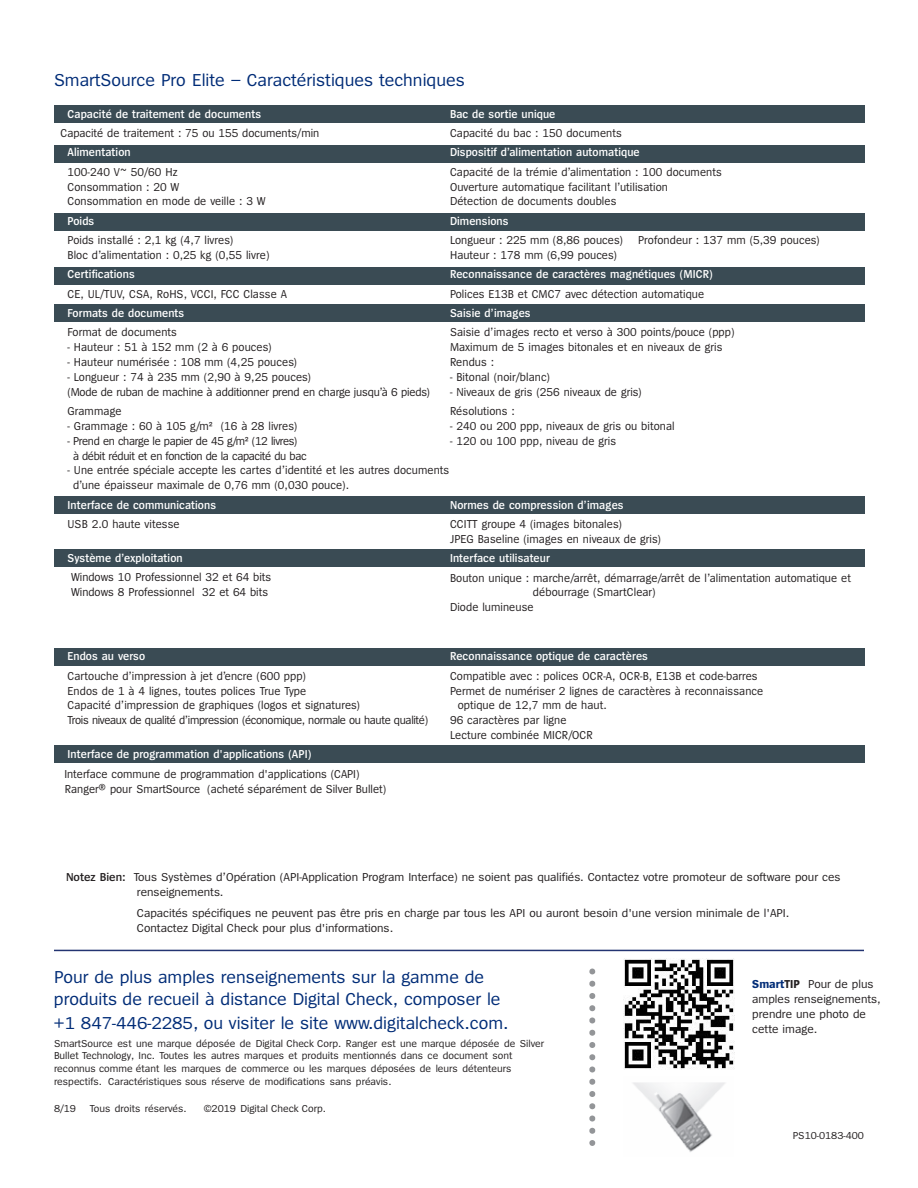
<style>
.page{position:relative;width:918px;height:1188px;background:#fff}
.page>*{position:absolute;margin:0;border:0;box-sizing:border-box;transform-origin:0 0}
.t1{font:18px/21.6px "Spiegel";color:#002c77}
.t2{font:12px/14.9px "Spiegel";letter-spacing:.005em;color:#231f20;scale:.95 1}
.t3{font:600 12px "Spiegel";letter-spacing:.005em;color:#fff;scale:.95 1}
.t4{font:12px/15px "Spiegel";letter-spacing:.005em;color:#231f20}
.t5{font:12px "Spiegel";letter-spacing:-.03em;color:#231f20;scale:.95 1}
.t6{font:12px "Spiegel";letter-spacing:-.015em;color:#231f20;scale:.95 1}
.t7{font:10.5px/12.6px "Spiegel";color:#231f20}
.s1{font-weight:600}
.s2{font-weight:700;color:#002c77}
.s3{font-weight:700}
</style>
<div class="page">
<img style="left:623px;top:959px;width:112px;height:111px">
<svg style="left:589px;top:969px;width:6px;height:177px"></svg>
<img style="left:633px;top:1082px;width:92px;height:70px">
<div style="left:54px;top:105px;width:810px;height:17px;background:#3a4b54"></div>
<div style="left:54px;top:146px;width:810px;height:17px;background:#3a4b54"></div>
<div style="left:54px;top:213px;width:810px;height:17px;background:#3a4b54"></div>
<div style="left:54px;top:267px;width:810px;height:17px;background:#3a4b54"></div>
<div style="left:54px;top:305px;width:810px;height:17px;background:#3a4b54"></div>
<div style="left:54px;top:497px;width:810px;height:17px;background:#3a4b54"></div>
<div style="left:54px;top:549px;width:810px;height:17px;background:#3a4b54"></div>
<div style="left:54px;top:648px;width:810px;height:17px;background:#3a4b54"></div>
<div style="left:54px;top:746px;width:810px;height:17px;background:#3a4b54"></div>
<hr style="left:54px;top:950px;width:810px;height:1px;background:#233471">
<h1 class="t1" style="left:54px;top:70px;width:412px">SmartSource Pro Elite – Caractéristiques techniques</h1>
<p class="t3" style="left:68px;top:109px;width:205px">Capacité de traitement de documents</p>
<p class="t3" style="left:450px;top:109px;width:112px">Bac de sortie unique</p>
<p class="t2" style="left:61px;top:127px;width:274px">Capacité de traitement : 75 ou 155 documents/min</p>
<p class="t2" style="left:450px;top:127px;width:182px">Capacité du bac : 150 documents</p>
<p class="t3" style="left:68px;top:148px;width:68px">Alimentation</p>
<p class="t3" style="left:450px;top:148px;width:201px">Dispositif d’alimentation automatique</p>
<p class="t2" style="left:68px;top:165px;width:117px">100-240 V~ 50/60 Hz</p>
<p class="t2" style="left:450px;top:165px;width:288px">Capacité de la trémie d’alimentation : 100 documents</p>
<p class="t2" style="left:68px;top:180px;width:119px">Consommation : 20 W</p>
<p class="t2" style="left:450px;top:180px;width:231px">Ouverture automatique facilitant l’utilisation</p>
<p class="t2" style="left:68px;top:195px;width:210px">Consommation en mode de veille : 3 W</p>
<p class="t2" style="left:450px;top:195px;width:177px">Détection de documents doubles</p>
<p class="t3" style="left:68px;top:217px;width:30px">Poids</p>
<p class="t3" style="left:450px;top:217px;width:63px">Dimensions</p>
<p class="t2" style="left:68px;top:234px;width:176px">Poids installé : 2,1 kg (4,7 livres)</p>
<p class="t2" style="left:450px;top:234px;width:183px">Longueur : 225 mm (8,86 pouces)</p>
<p class="t2" style="left:638px;top:234px;width:192px">Profondeur : 137 mm (5,39 pouces)</p>
<p class="t2" style="left:68px;top:248px;width:214px">Bloc d’alimentation : 0,25 kg (0,55 livre)</p>
<p class="t2" style="left:450px;top:248px;width:177px">Hauteur : 178 mm (6,99 pouces)</p>
<p class="t3" style="left:68px;top:270px;width:72px">Certifications</p>
<p class="t3" style="left:450px;top:270px;width:278px">Reconnaissance de caractères magnétiques (MICR)</p>
<p class="t2" style="left:68px;top:287px;width:232px">CE, UL/TUV, CSA, RoHS, VCCI, FCC Classe A</p>
<p class="t2" style="left:450px;top:287px;width:269px">Polices E13B et CMC7 avec détection automatique</p>
<p class="t3" style="left:68px;top:309px;width:124px">Formats de documents</p>
<p class="t3" style="left:450px;top:309px;width:86px">Saisie d’images</p>
<p class="t2" style="left:68px;top:326px;width:117px">Format de documents</p>
<p class="t2" style="left:450px;top:326px;width:301px">Saisie d’images recto et verso à 300 points/pouce (ppp)</p>
<p class="t2" style="left:68px;top:341px;width:216px">- Hauteur : 51 à 152 mm (2 à 6 pouces)</p>
<p class="t2" style="left:450px;top:341px;width:288px">Maximum de 5 images bitonales et en niveaux de gris</p>
<p class="t2" style="left:68px;top:356px;width:243px">- Hauteur numérisée : 108 mm (4,25 pouces)</p>
<p class="t2" style="left:450px;top:356px;width:48px">Rendus :</p>
<p class="t2" style="left:68px;top:370px;width:258px">- Longueur : 74 à 235 mm (2,90 à 9,25 pouces)</p>
<p class="t2" style="left:450px;top:370px;width:107px">- Bitonal (noir/blanc)</p>
<p class="t6" style="left:68px;top:387px;width:383px">(Mode de ruban de machine à additionner prend en charge jusqu’à 6 pieds)</p>
<p class="t2" style="left:450px;top:385px;width:203px">- Niveaux de gris (256 niveaux de gris)</p>
<p class="t2" style="left:68px;top:405px;width:58px">Grammage</p>
<p class="t2" style="left:450px;top:405px;width:70px">Résolutions :</p>
<p class="t2" style="left:68px;top:419px;width:243px">- Grammage : 60 à 105 g/m² (16 à 28 livres)</p>
<p class="t2" style="left:450px;top:419px;width:238px">- 240 ou 200 ppp, niveaux de gris ou bitonal</p>
<p class="t5" style="left:68px;top:436px;width:243px">- Prend en charge le papier de 45 g/m² (12 livres)</p>
<p class="t2" style="left:450px;top:434px;width:176px">- 120 ou 100 ppp, niveau de gris</p>
<p class="t5" style="left:73px;top:451px;width:247px">à débit réduit et en fonction de la capacité du bac</p>
<p class="t2" style="left:73px;top:464px;width:398px;text-indent:-5px">- Une entrée spéciale accepte les cartes d’identité et les autres documents d’une épaisseur maximale de 0,76 mm (0,030 pouce).</p>
<p class="t3" style="left:68px;top:500px;width:158px">Interface de communications</p>
<p class="t3" style="left:450px;top:500px;width:184px">Normes de compression d’images</p>
<p class="t2" style="left:68px;top:517px;width:120px">USB 2.0 haute vitesse</p>
<p class="t2" style="left:450px;top:517px;width:223px">CCITT groupe 4 (images bitonales)<br>JPEG Baseline (images en niveaux de gris)</p>
<p class="t3" style="left:68px;top:554px;width:123px">Système d’exploitation</p>
<p class="t3" style="left:450px;top:554px;width:107px">Interface utilisateur</p>
<p class="t2" style="left:450px;top:571px;width:424px">Bouton unique : marche/arrêt, démarrage/arrêt de l’alimentation automatique et</p>
<p class="t2" style="left:533px;top:586px;width:131px">débourrage (SmartClear)</p>
<p class="t2" style="left:450px;top:601px;width:89px">Diode lumineuse</p>
<p class="t2" style="left:71px;top:571px;width:212px">Windows 10 Professionnel 32 et 64 bits<br>Windows 8 Professionnel 32 et 64 bits</p>
<p class="t3" style="left:68px;top:652px;width:83px">Endos au verso</p>
<p class="t3" style="left:450px;top:652px;width:210px">Reconnaissance optique de caractères</p>
<p class="t2" style="left:68px;top:669px;width:252px">Cartouche d’impression à jet d’encre (600 ppp)</p>
<p class="t2" style="left:450px;top:669px;width:325px">Compatible avec : polices OCR-A, OCR-B, E13B et code-barres</p>
<p class="t2" style="left:68px;top:684px;width:253px">Endos de 1 à 4 lignes, toutes polices True Type</p>
<p class="t2" style="left:450px;top:684px;width:331px">Permet de numériser 2 lignes de caractères à reconnaissance</p>
<p class="t2" style="left:68px;top:699px;width:309px">Capacité d’impression de graphiques (logos et signatures)</p>
<p class="t2" style="left:458px;top:699px;width:158px">optique de 12,7 mm de haut.</p>
<p class="t5" style="left:68px;top:716px;width:381px">Trois niveaux de qualité d’impression (économique, normale ou haute qualité)</p>
<p class="t2" style="left:450px;top:714px;width:152px">96 caractères par ligne<br>Lecture combinée MICR/OCR</p>
<p class="t3" style="left:68px;top:750px;width:258px">Interface de programmation d'applications (API)</p>
<p class="t2" style="left:64px;top:767px;width:340px">Interface commune de programmation d'applications (CAPI)<br>Ranger® pour SmartSource (acheté séparément de Silver Bullet)</p>
<p class="t4" style="left:137px;top:871px;width:705px;line-height:14.2px;text-indent:-71px"><span class="s1">Notez Bien:</span> Tous Systèmes d’Opération (API-Application Program Interface) ne soient pas qualifiés. Contactez votre promoteur de software pour ces renseignements.</p>
<p class="t4" style="left:137px;top:907px;width:654px;line-height:14.2px">Capacités spécifiques ne peuvent pas être pris en charge par tous les API ou auront besoin d'une version minimale de l'API.<br>Contactez Digital Check pour plus d'informations.</p>
<h1 class="t1" style="left:54px;top:967px;width:448px">Pour de plus amples renseignements sur la gamme de produits de recueil à distance Digital Check, composer le</h1>
<h1 class="t1" style="left:54px;top:1012px;width:456px">+1 847-446-2285, ou visiter le site www.digitalcheck.com.</h1>
<p class="t7" style="left:54px;top:1038px;width:492px">SmartSource est une marque déposée de Digital Check Corp. Ranger est une marque déposée de Silver Bullet Technology, Inc. Toutes les autres marques et produits mentionnés dans ce document sont reconnus comme étant les marques de commerce ou les marques déposées de leurs détenteurs respectifs. Caractéristiques sous réserve de modifications sans préavis.</p>
<p class="t7" style="left:54px;top:1103px;width:24px">8/19</p>
<p class="t7" style="left:90px;top:1103px;width:98px">Tous droits réservés.</p>
<p class="t7" style="left:204px;top:1103px;width:124px">©2019 Digital Check Corp.</p>
<p class="t4" style="left:752px;top:978px;width:130px"><span class="s2">Smart</span><span class="s3">TIP</span> Pour de plus amples renseignements, prendre une photo de cette image.</p>
<p class="t7" style="left:793px;top:1130px;width:73px">PS10-0183-400</p>
</div>
